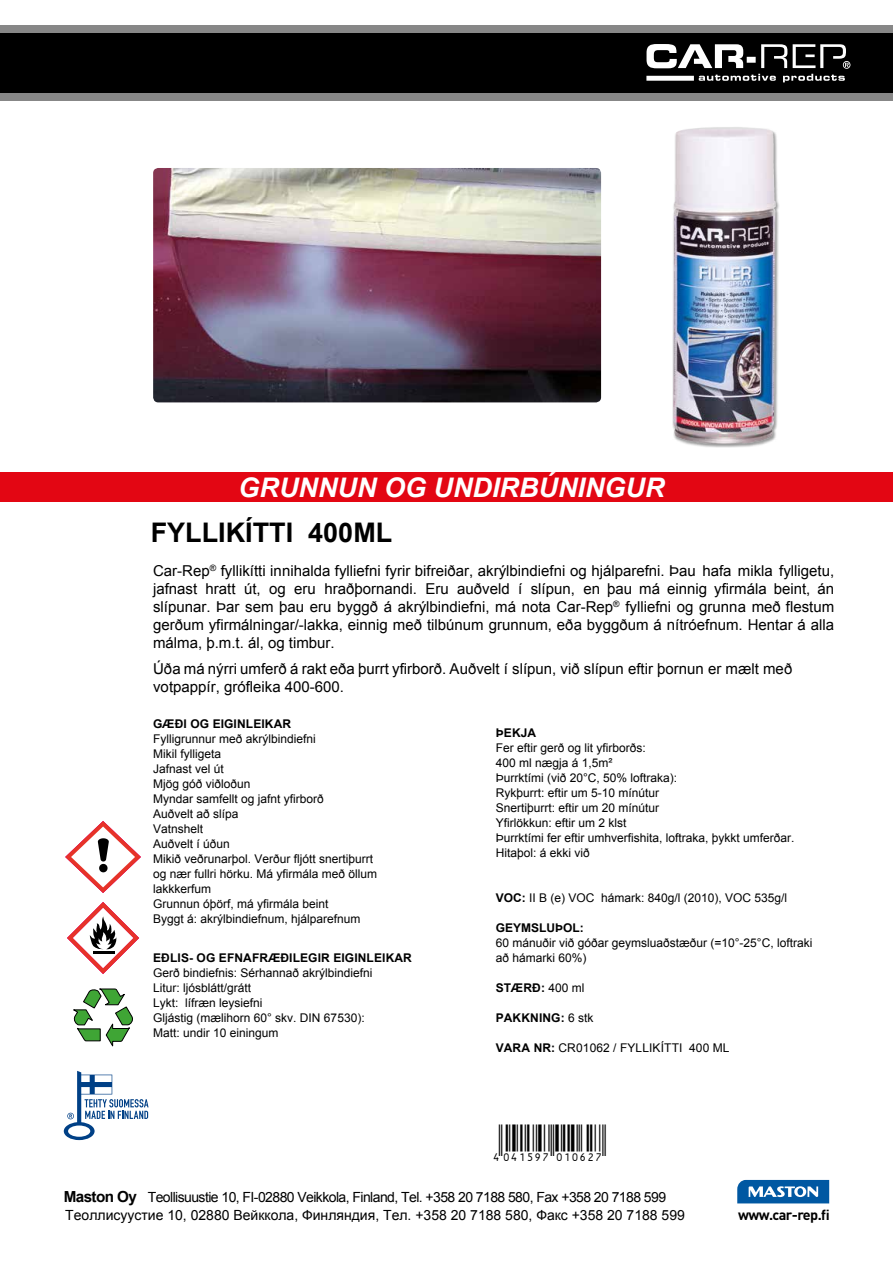
<style>
.page{position:relative;width:893px;height:1263px;background:#fff}
.page>*{position:absolute;margin:0;border:0;box-sizing:border-box;transform-origin:0 0}
.t1{font:36px "Viisas EAN Matala";color:#000}
.t2{font:italic 700 27px "Arial";color:#fff}
.t3{font:700 27px "Arial";color:#000}
.t4{font:15px/18px "Arial";color:#000;text-align:justify}
.t5{font:700 14.4px "DINOT";letter-spacing:-.04em;color:#000}
.t6{font:13.95px/17.7px "Arial";color:#000}
.t7{font:12px/15px "Arial";color:#000}
.t8{font:700 12px "Arial";letter-spacing:.01em;color:#000}
.s1{font-weight:700}
.s2{font-weight:400}
.s3{font-weight:700;font-size:15.3px}
</style>
<div class="page">
<div style="left:0;top:25px;width:893px;height:76px;background:#878787"></div>
<div style="left:0;top:33px;width:893px;height:60px;background:#000"></div>
<svg style="left:646px;top:44px;width:204px;height:38px"></svg>
<svg style="left:737px;top:1180px;width:92px;height:23px;background:#3379b4"></svg>
<div style="left:797px;top:1188px;width:6px;height:7px;background:#0058a2;border-radius:50%"></div>
<svg style="left:64px;top:1071px;width:85px;height:69px"></svg>
<svg style="left:73px;top:988px;width:60px;height:59px"></svg>
<svg style="left:65px;top:821px;width:76px;height:72px"></svg>
<svg style="left:67px;top:902px;width:72px;height:72px"></svg>
<hr style="left:93px;top:951px;width:22px;height:3px;background:#000">
<img style="left:153px;top:168px;width:448px;height:234px">
<div style="left:672px;top:126px;width:108px;height:322px;background:#000;opacity:.4"></div>
<img style="left:673px;top:127px;width:101px;height:317px">
<div style="left:0;top:472px;width:893px;height:30px;background:#e30613"></div>
<h2 class="t2" style="left:239px;top:469px;width:427px">GRUNNUN OG UNDIRBÚNINGUR</h2>
<h2 class="t3" style="left:151px;top:514px;width:243px">FYLLIKÍTTI 400ML</h2>
<p class="t4" style="left:153px;top:562px;width:683px">Car-Rep<sup>®</sup> fyllikítti innihalda fylliefni fyrir bifreiðar, akrýlbindiefni og hjálparefni. Þau hafa mikla fylligetu, jafnast hratt út, og eru hraðþornandi. Eru auðveld í slípun, en þau má einnig yfirmála beint, án slípunar. Þar sem þau eru byggð á akrýlbindiefni, má nota Car-Rep<sup>®</sup> fylliefni og grunna með flestum gerðum yfirmálningar/-lakka, einnig með tilbúnum grunnum, eða byggðum á nítróefnum. Hentar á alla málma, þ.m.t. ál, og timbur.</p>
<p class="t4" style="left:153px;top:660px;width:641px">Úða má nýrri umferð á rakt eða þurrt yfirborð. Auðvelt í slípun, við slípun eftir þornun er mælt með votpappír, grófleika 400-600.</p>
<p class="t8" style="left:153px;top:716px;width:139px">GÆÐI OG EIGINLEIKAR</p>
<p class="t7" style="left:153px;top:731px;width:226px">Fylligrunnur með akrýlbindiefni<br>Mikil fylligeta<br>Jafnast vel út<br>Mjög góð viðloðun<br>Myndar samfellt og jafnt yfirborð<br>Auðvelt að slípa<br>Vatnshelt<br>Auðvelt í úðun<br>Mikið veðrunarþol. Verður fljótt snertiþurrt og nær fullri hörku. Má yfirmála með öllum lakkkerfum<br>Grunnun óþörf, má yfirmála beint<br>Byggt á: akrýlbindiefnum, hjálparefnum</p>
<p class="t8" style="left:153px;top:950px;width:260px">EÐLIS- OG EFNAFRÆÐILEGIR EIGINLEIKAR</p>
<p class="t7" style="left:153px;top:965px;width:221px">Gerð bindiefnis: Sérhannað akrýlbindiefni<br>Litur: ljósblátt/grátt<br>Lykt: lífræn leysiefni<br>Gljástig (mælihorn 60° skv. DIN 67530):<br>Matt: undir 10 einingum</p>
<p class="t8" style="left:496px;top:725px;width:42px">ÞEKJA</p>
<p class="t7" style="left:496px;top:740px;width:300px">Fer eftir gerð og lit yfirborðs:<br>400 ml nægja á 1,5m²<br>Þurrktími (við 20°C, 50% loftraka):<br>Rykþurrt: eftir um 5-10 mínútur<br>Snertiþurrt: eftir um 20 mínútur<br>Yfirlökkun: eftir um 2 klst<br>Þurrktími fer eftir umhverfishita, loftraka, þykkt umferðar.<br>Hitaþol: á ekki við</p>
<p class="t7" style="left:496px;top:890px;width:293px"><span class="s1">VOC:</span> II B (e) VOC hámark: 840g/l (2010), VOC 535g/l</p>
<p class="t8" style="left:496px;top:920px;width:90px">GEYMSLUÞOL:</p>
<p class="t7" style="left:496px;top:935px;width:318px">60 mánuðir við góðar geymsluaðstæður (=10°-25°C, loftraki að hámarki 60%)</p>
<p class="t8" style="left:496px;top:980px;width:90px">STÆRÐ: <span class="s2">400 ml</span></p>
<p class="t8" style="left:496px;top:1010px;width:99px">PAKKNING: <span class="s2">6 stk</span></p>
<p class="t7" style="left:496px;top:1040px;width:235px"><span class="s1">VARA NR:</span> CR01062 / FYLLIKÍTTI 400 ML</p>
<h1 class="t1" style="left:491px;top:1124px;width:116px">*4041597010627*</h1>
<p class="t6" style="left:64px;top:1188px;width:623px"><span class="s3">Maston Oy</span> Teollisuustie 10, FI-02880 Veikkola, Finland, Tel. +358 20 7188 580, Fax +358 20 7188 599<br>Tеоллисуустие 10, 02880 Вейккола, Финляндия, Тел. +358 20 7188 580, Факс +358 20 7188 599</p>
<p class="t5" style="left:738px;top:1205px;width:93px">www.car-rep.fi</p>
</div>
